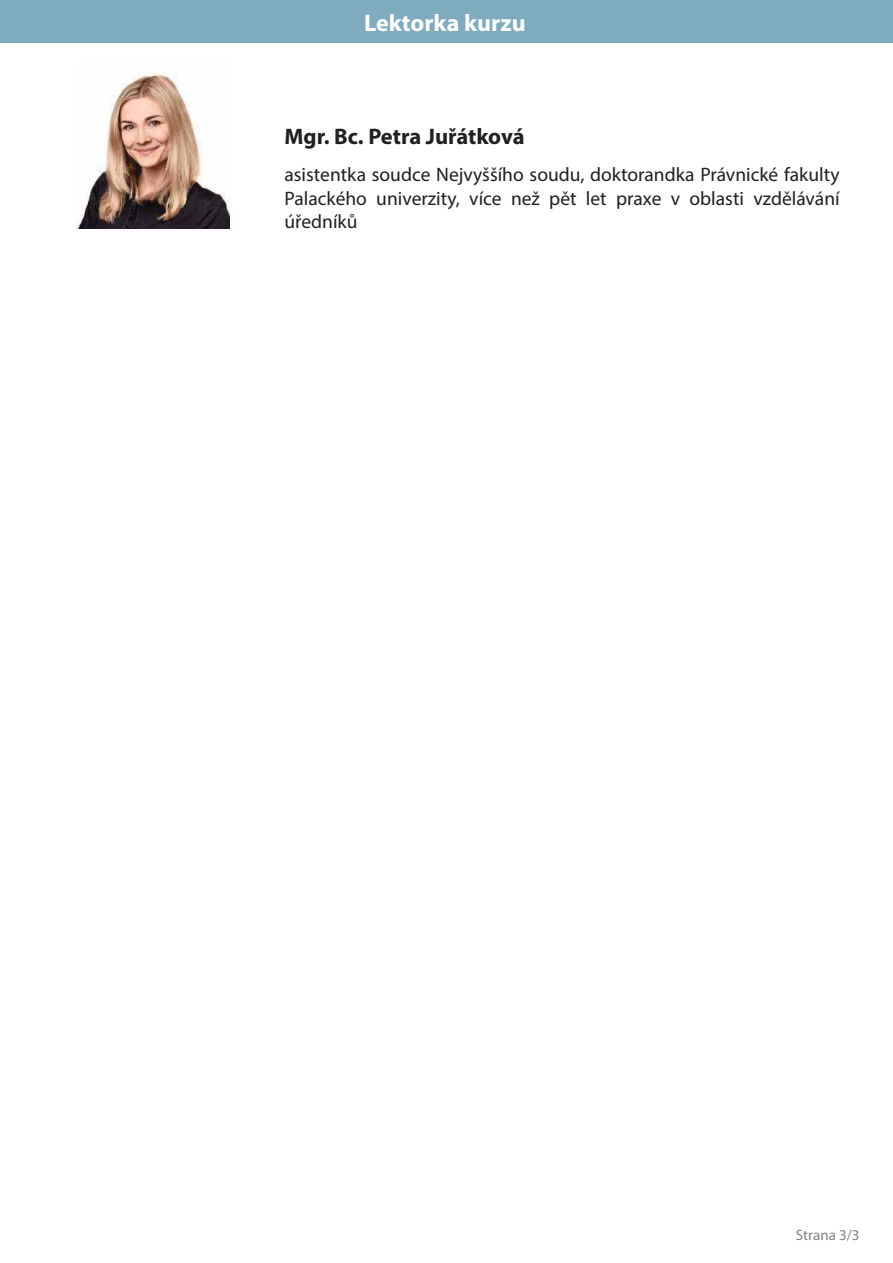
<style>
.page{position:relative;width:893px;height:1263px;background:#fff}
.page>*{position:absolute;margin:0;border:0;box-sizing:border-box;transform-origin:0 0}
.t1{font:700 24px "Myriad Pro";color:#fff}
.t2{font:700 22.5px "Myriad Pro";color:#211f1f}
.t3{font:19.5px/23.4px "Myriad Pro";color:#211f1f;text-align:justify}
.t4{font:15px "Myriad Pro";color:#808384}
</style>
<div class="page">
<div style="left:0;top:0;width:893px;height:42px;background:#7fabbf"></div>
<img style="left:76px;top:72px;width:154px;height:156px">
<p class="t1" style="left:364px;top:7px;width:163px">Lektorka kurzu</p>
<p class="t2" style="left:284px;top:122px;width:242px">Mgr. Bc. Petra Juřátková</p>
<p class="t3" style="left:284px;top:163px;width:557px">asistentka soudce Nejvyššího soudu, doktorandka Právnické fakulty Palackého univerzity, více než pět let praxe v oblasti vzdělávání úředníků</p>
<p class="t4" style="left:796px;top:1225px;width:65px">Strana 3/3</p>
</div>
